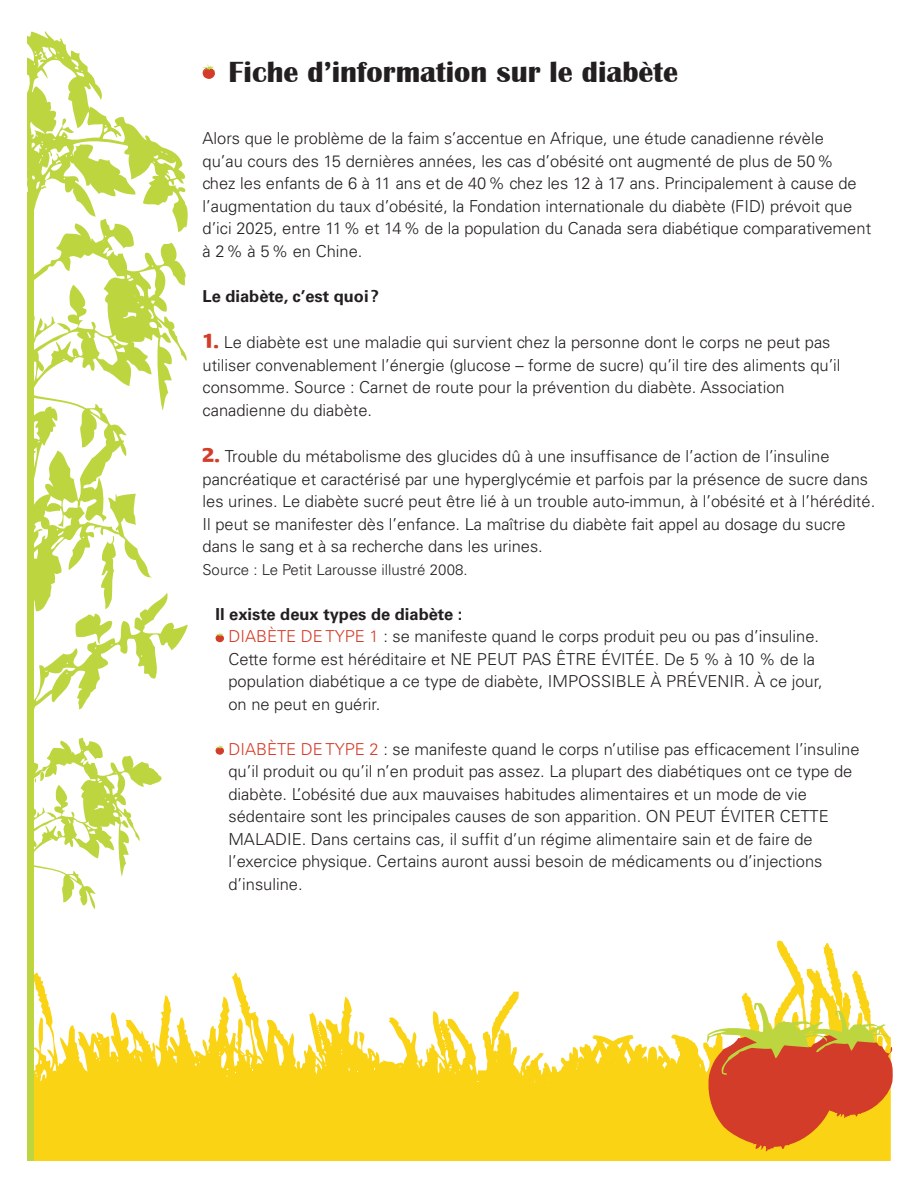
<style>
.page{position:relative;width:918px;height:1188px;background:#fff}
.page>*{position:absolute;margin:0;border:0;box-sizing:border-box;transform-origin:0 0}
.t1{font:700 30px "Britannic";color:#231f20}
.t2{font:300 16.5px/22.5px "Univers";color:#231f20}
.t3{font:700 16.5px "Univers";color:#231f20}
.t4{font:300 15px "Univers";color:#231f20}
.s1{font-family:"Praxis";font-weight:800;font-size:21px;color:#d33c28}
.s2{font-weight:700}
.s3{color:#d33c28}
</style>
<div class="page">
<svg style="left:501px;top:940px;width:390px;height:221px"></svg>
<svg style="left:577px;top:1061px;width:2px;height:7px"></svg>
<svg style="left:531px;top:1079px;width:4px;height:5px"></svg>
<svg style="left:190px;top:972px;width:311px;height:189px;fill:#fad315"></svg>
<svg style="left:27px;top:31px;width:161px;height:373px"></svg>
<svg style="left:34px;top:404px;width:156px;height:757px"></svg>
<svg style="left:75px;top:534px;width:41px;height:110px"></svg>
<svg style="left:34px;top:738px;width:128px;height:171px"></svg>
<div style="left:0;top:192px;width:34px;height:973px;background:#bdd63f"></div>
<div style="left:0;top:0;width:27px;height:1180px;background:#fff"></div>
<div style="left:0;top:1161px;width:918px;height:27px;background:#fff"></div>
<svg style="left:215px;top:633px;width:9px;height:9px"></svg>
<svg style="left:215px;top:745px;width:9px;height:10px"></svg>
<svg style="left:706px;top:1003px;width:187px;height:150px;background:#e08a41"></svg>
<svg style="left:202px;top:65px;width:13px;height:14px"></svg>
<h1 class="t1" style="left:229px;top:55px;width:451px">Fiche d’information sur le diabète</h1>
<p class="t2" style="left:202px;top:127px;width:670px">Alors que le problème de la faim s’accentue en Afrique, une étude canadienne révèle<br>qu’au cours des 15 dernières années, les cas d’obésité ont augmenté de plus de 50%<br>chez les enfants de 6 à 11 ans et de 40% chez les 12 à 17 ans. Principalement à cause de l’augmentation du taux d’obésité, la Fondation internationale du diabète (FID) prévoit que d’ici 2025, entre 11% et 14% de la population du Canada sera diabétique comparativement à 2% à 5% en Chine.</p>
<p class="t3" style="left:202px;top:286px;width:178px">Le diabète, c’est quoi ?</p>
<p class="t2" style="left:202px;top:331px;width:640px"><span class="s1">1.</span> Le diabète est une maladie qui survient chez la personne dont le corps ne peut pas utiliser convenablement l’énergie (glucose – forme de sucre) qu’il tire des aliments qu’il consomme. Source : Carnet de route pour la prévention du diabète. Association canadienne du diabète.</p>
<p class="t2" style="left:202px;top:445px;width:674px"><span class="s1">2.</span> Trouble du métabolisme des glucides dû à une insuffisance de l’action de l’insuline pancréatique et caractérisé par une hyperglycémie et parfois par la présence de sucre dans les urines. Le diabète sucré peut être lié à un trouble auto-immun, à l’obésité et à l’hérédité.<br>Il peut se manifester dès l’enfance. La maîtrise du diabète fait appel au dosage du sucre dans le sang et à sa recherche dans les urines.</p>
<p class="t4" style="left:202px;top:560px;width:267px">Source : Le Petit Larousse illustré 2008.</p>
<p class="t2" style="left:228px;top:603px;width:596px;text-indent:-13px"><span class="s2">Il existe deux types de diabète :<br></span><span class="s3">DIABÈTE DE TYPE 1</span> : se manifeste quand le corps produit peu ou pas d’insuline.<br>Cette forme est héréditaire et NE PEUT PAS ÊTRE ÉVITÉE. De 5 % à 10 % de la population diabétique a ce type de diabète, IMPOSSIBLE À PRÉVENIR. À ce jour, on ne peut en guérir.</p>
<p class="t2" style="left:228px;top:738px;width:633px"><span class="s3">DIABÈTE DE TYPE 2</span> : se manifeste quand le corps n’utilise pas efficacement l’insuline qu’il produit ou qu’il n’en produit pas assez. La plupart des diabétiques ont ce type de diabète. L’obésité due aux mauvaises habitudes alimentaires et un mode de vie sédentaire sont les principales causes de son apparition. ON PEUT ÉVITER CETTE MALADIE. Dans certains cas, il suffit d’un régime alimentaire sain et de faire de l’exercice physique. Certains auront aussi besoin de médicaments ou d’injections d’insuline.</p>
</div>
